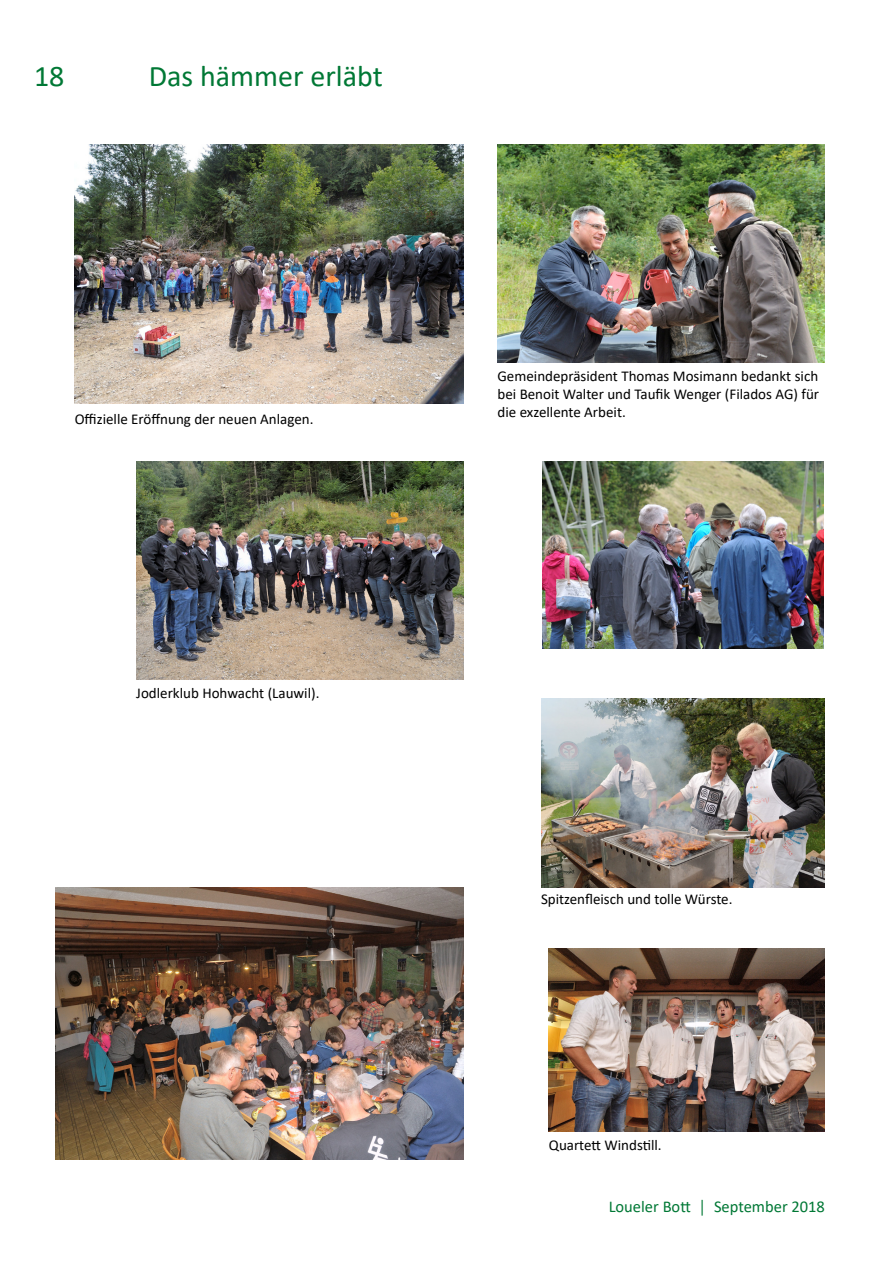
<style>
.page{position:relative;width:893px;height:1263px;background:#fff}
.page>*{position:absolute;margin:0;border:0;box-sizing:border-box;transform-origin:0 0}
.t1{font:30px "Calibri";color:#007835}
.t2{font:16.5px "Calibri";color:#007835}
.Default{font:15px/18px "Calibri";color:#000;text-align:justify}
</style>
<div class="page">
<img style="left:55px;top:887px;width:408px;height:272px">
<img style="left:549px;top:948px;width:276px;height:184px">
<img style="left:541px;top:698px;width:284px;height:189px">
<img style="left:75px;top:145px;width:388px;height:258px">
<img style="left:497px;top:145px;width:328px;height:217px">
<img style="left:542px;top:461px;width:282px;height:188px">
<img style="left:136px;top:461px;width:327px;height:218px">
<h1 class="t1" style="left:34px;top:55px;width:32px">18</h1>
<p class="t1" style="left:149px;top:55px;width:235px">Das hämmer erläbt</p>
<p class="Default" style="left:75px;top:409px;width:240px">Offizielle Eröffnung der neuen Anlagen.</p>
<p class="Default" style="left:136px;top:684px;width:185px">Jodlerklub Hohwacht (Lauwil).</p>
<p class="Default" style="left:497px;top:367px;width:323px">Gemeindepräsident Thomas Mosimann bedankt sich bei Benoit Walter und Taufik Wenger (Filados AG) für die exzellente Arbeit.</p>
<p class="Default" style="left:541px;top:890px;width:193px">Spitzenfleisch und tolle Würste.</p>
<p class="Default" style="left:549px;top:1136px;width:114px">Quartett Windstill.</p>
<p class="t2" style="left:609px;top:1195px;width:218px">Loueler Bott │ September 2018</p>
</div>
